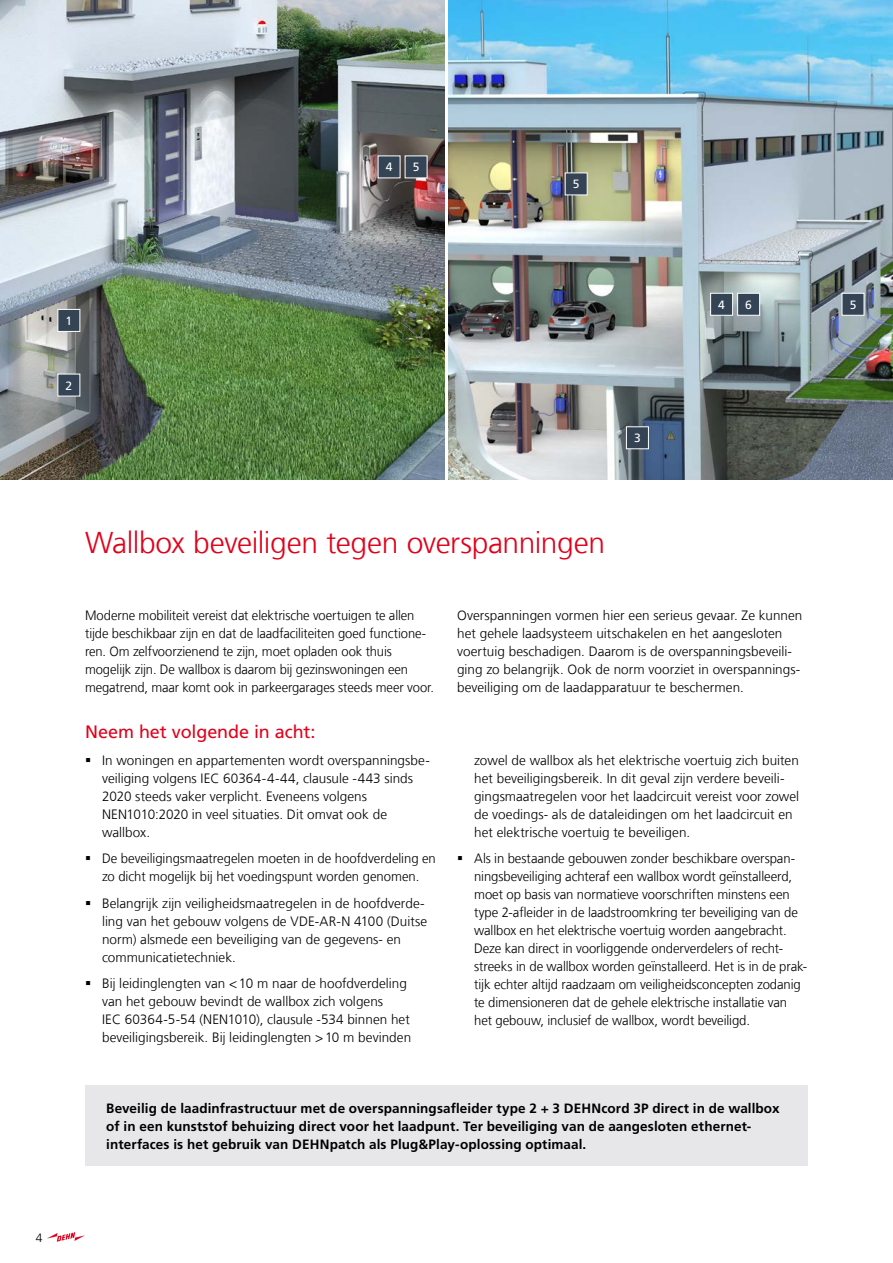
<style>
.page{position:relative;width:893px;height:1263px;background:#fff}
.page>*{position:absolute;margin:0;border:0;box-sizing:border-box;transform-origin:0 0}
.t1{font:300 30px "Frutiger LT Com";letter-spacing:-.015em;color:#e2001a}
.t2{font:18px "Frutiger LT Com";letter-spacing:-.005em;color:#e2001a}
.t3{font:300 13.5px/18px "Frutiger LT Com";color:#000}
.t4{font:300 13.5px/18px "Frutiger LT Com";color:#000;scale:.96 1}
.t5{font:700 13.5px/18px "Frutiger LT Com";letter-spacing:.01em;color:#000}
.t6{font:12px "Frutiger LT Com";color:#fff}
.t7{font:300 12px "Frutiger LT Com";color:#000}
</style>
<div class="page">
<div style="left:85px;top:1086px;width:723px;height:80px;background:#e7e7ea"></div>
<img style="left:0;top:0;width:893px;height:479px">
<hr style="left:445px;top:0;width:3px;height:496px;background:#fff">
<svg style="left:57px;top:309px;width:24px;height:23px"></svg>
<svg style="left:626px;top:426px;width:23px;height:23px"></svg>
<svg style="left:564px;top:172px;width:24px;height:24px"></svg>
<svg style="left:710px;top:292px;width:50px;height:24px"></svg>
<svg style="left:841px;top:292px;width:24px;height:24px"></svg>
<svg style="left:377px;top:155px;width:51px;height:24px"></svg>
<svg style="left:57px;top:373px;width:24px;height:24px"></svg>
<svg style="left:47px;top:1232px;width:38px;height:10px"></svg>
<p class="t6" style="left:386px;top:160px;width:8px">4</p>
<p class="t6" style="left:413px;top:160px;width:8px">5</p>
<p class="t6" style="left:573px;top:177px;width:8px">5</p>
<p class="t6" style="left:66px;top:314px;width:8px">1</p>
<p class="t6" style="left:66px;top:378px;width:8px">2</p>
<p class="t6" style="left:634px;top:431px;width:8px">3</p>
<p class="t6" style="left:718px;top:298px;width:8px">4</p>
<p class="t6" style="left:745px;top:298px;width:8px">6</p>
<p class="t6" style="left:850px;top:298px;width:8px">5</p>
<p class="t7" style="left:36px;top:1230px;width:8px">4</p>
<h1 class="t1" style="left:85px;top:525px;width:521px">Wallbox beveiligen tegen overspanningen</h1>
<p class="t4" style="left:85px;top:606px;width:365px">Moderne mobiliteit vereist dat elektrische voertuigen te allen tijde beschikbaar zijn en dat de laadfaciliteiten goed functione&shy;ren. Om zelfvoorzienend te zijn, moet opladen ook thuis mogelijk zijn. De wallbox is daarom bij gezinswoningen een megatrend, maar komt ook in parkeergarages steeds meer voor.</p>
<p class="t3" style="left:457px;top:606px;width:347px">Overspanningen vormen hier een serieus gevaar. Ze kunnen het gehele laadsysteem uitschakelen en het aangesloten voertuig beschadigen. Daarom is de overspanningsbeveili&shy;ging zo belangrijk. Ook de norm voorziet in overspannings&shy;beveiliging om de laadapparatuur te beschermen.</p>
<h2 class="t2" style="left:85px;top:721px;width:232px">Neem het volgende in acht:</h2>
<p class="t3" style="left:102px;top:751px;width:329px">In woningen en appartementen wordt overspanningsbe&shy;veiliging volgens IEC 60364-4-44, clausule -443 sinds 2020 steeds vaker verplicht. Eveneens volgens NEN1010:2020 in veel situaties. Dit omvat ook de wallbox.</p>
<p class="t3" style="left:102px;top:850px;width:335px">De beveiligingsmaatregelen moeten in de hoofdverdeling en zo dicht mogelijk bij het voedingspunt worden genomen.</p>
<p class="t3" style="left:102px;top:894px;width:327px">Belangrijk zijn veiligheidsmaatregelen in de hoofdverde&shy;ling van het gebouw volgens de VDE-AR-N 4100 (Duitse norm) alsmede een beveiliging van de gegevens- en communicatietechniek.</p>
<p class="t3" style="left:102px;top:975px;width:311px">Bij leidinglengten van &lt;10 m naar de hoofdverdeling van het gebouw bevindt de wallbox zich volgens<br>IEC 60364-5-54 (NEN1010), clausule -534 binnen het beveiligingsbereik. Bij leidinglengten &gt;10 m bevinden</p>
<p class="t3" style="left:474px;top:751px;width:327px">zowel de wallbox als het elektrische voertuig zich buiten het beveiligingsbereik. In dit geval zijn verdere beveili&shy;gingsmaatregelen voor het laadcircuit vereist voor zowel de voedings- als de dataleidingen om het laadcircuit en het elektrische voertuig te beveiligen.</p>
<p class="t3" style="left:474px;top:850px;width:335px">Als in bestaande gebouwen zonder beschikbare overspan&shy;ningsbeveiliging achteraf een wallbox wordt geïnstalleerd, moet op basis van normatieve voorschriften minstens een type 2-afleider in de laadstroomkring ter beveiliging van de wallbox en het elektrische voertuig worden aangebracht.<br>Deze kan direct in voorliggende onderverdelers of recht&shy;streeks in de wallbox worden geïnstalleerd. Het is in de prak&shy;tijk echter altijd raadzaam om veiligheidsconcepten zodanig te dimensioneren dat de gehele elektrische installatie van het gebouw, inclusief de wallbox, wordt beveiligd.</p>
<p class="t5" style="left:106px;top:1099px;width:675px">Beveilig de laadinfrastructuur met de overspanningsafleider type 2 + 3 DEHNcord 3P direct in de wallbox of in een kunststof behuizing direct voor het laadpunt. Ter beveiliging van de aangesloten ethernet&shy;interfaces is het gebruik van DEHNpatch als Plug&amp;Play-oplossing optimaal.</p>
</div>
